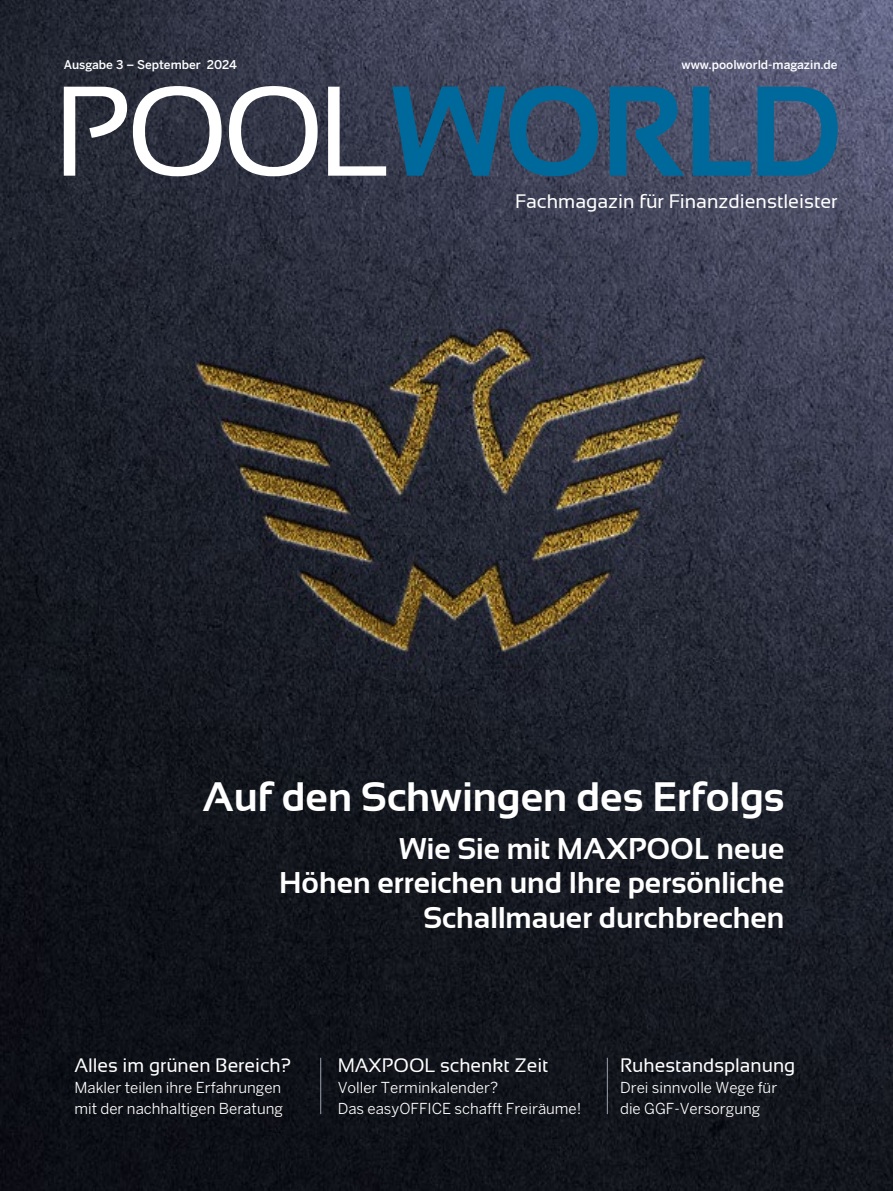
<style>
.page{position:relative;width:893px;height:1191px;background:#fff}
.page>*{position:absolute;margin:0;border:0;box-sizing:border-box;transform-origin:0 0}
.t1{font:700 41.1px "Sansation";color:#fff}
.t2{font:700 30px/34.5px "Sansation";color:#fff;text-align:right}
.t3{font:19.5px "Sansation";color:#fff}
.t4{font:15px/21px "Benton Sans";color:#fff}
.t5{font:500 12px "Benton Sans";color:#fff}
</style>
<div class="page">
<img style="left:0;top:0;width:893px;height:1191px">
<hr style="left:320px;top:1057px;width:1px;height:57px;background:#8c929e">
<hr style="left:607px;top:1057px;width:1px;height:57px;background:#8c929e">
<svg style="left:392px;top:86px;width:446px;height:90px;background:#27597c"></svg>
<svg style="left:64px;top:86px;width:322px;height:90px"></svg>
<p class="t5" style="left:64px;top:57px;width:174px">Ausgabe 3 – September 2024</p>
<p class="t5" style="left:681px;top:57px;width:158px">www.poolworld-magazin.de</p>
<p class="t3" style="left:515px;top:190px;width:324px">Fachmagazin für Finanzdienstleister</p>
<p class="t1" style="left:202px;top:774px;width:583px">Auf den Schwingen des Erfolgs</p>
<p class="t2" style="left:279px;top:831px;width:507px">Wie Sie mit MAXPOOL neue<br>Höhen erreichen und Ihre persönliche<br>Schallmauer durchbrechen</p>
<p class="t3" style="left:74px;top:1054px;width:218px">Alles im grünen Bereich?</p>
<p class="t4" style="left:74px;top:1076px;width:210px">Makler teilen ihre Erfahrungen mit der nachhaltigen Beratung</p>
<p class="t3" style="left:338px;top:1054px;width:212px">MAXPOOL schenkt Zeit</p>
<p class="t4" style="left:338px;top:1076px;width:245px">Voller Terminkalender?<br>Das easyOFFICE schafft Freiräume!</p>
<p class="t3" style="left:620px;top:1054px;width:177px">Ruhestandsplanung</p>
<p class="t4" style="left:620px;top:1076px;width:159px">Drei sinnvolle Wege für die GGF-Versorgung</p>
</div>
